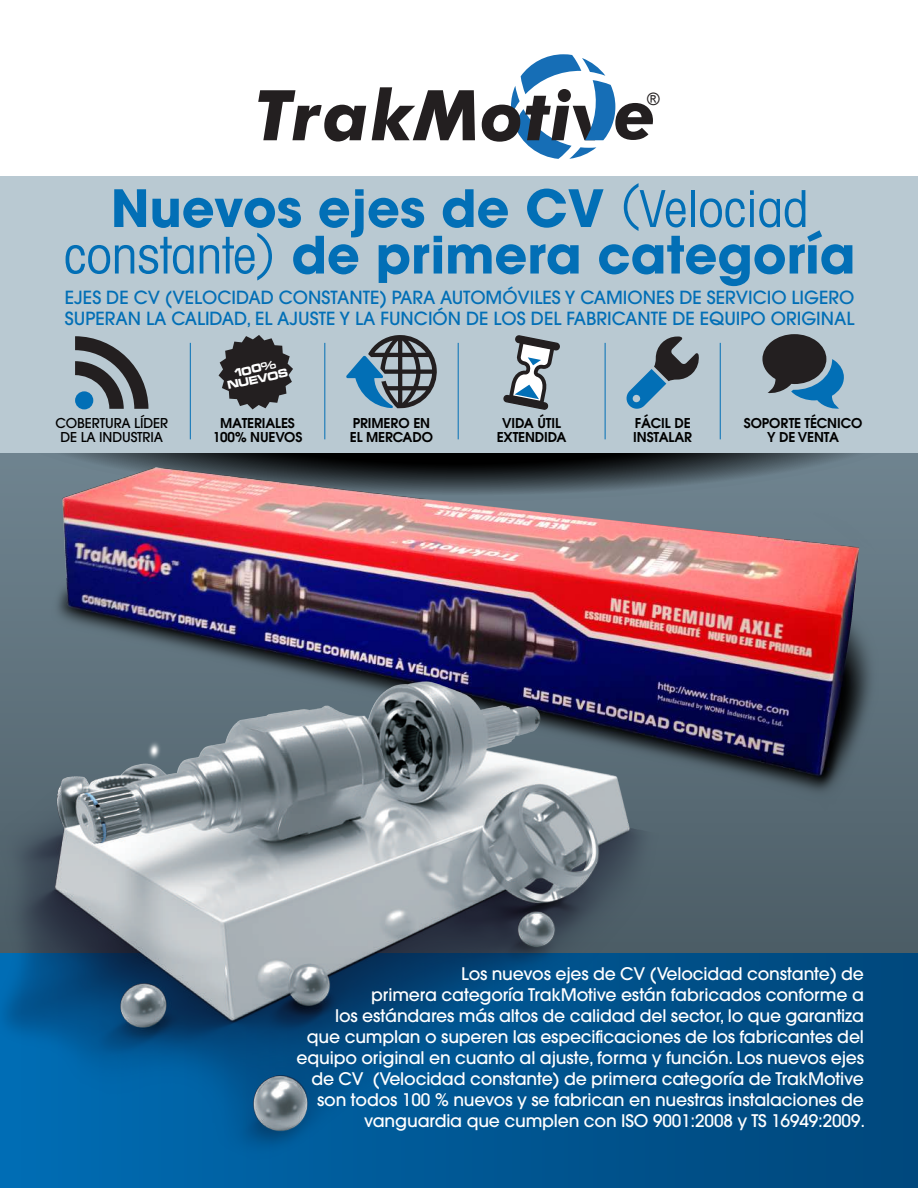
<style>
.page{position:relative;width:918px;height:1188px;background:#fff}
.page>*{position:absolute;margin:0;border:0;box-sizing:border-box;transform-origin:0 0}
.t1{font:700 51px/46.5px "Avant Garde";color:#026fb6;text-align:center}
.t2{font:500 18px/21px "Avant Garde";color:#026fb6}
.t3{font:500 17.25px/21px "Avant Garde";letter-spacing:-.01em;color:#fff;text-align:right}
.t4{font:17.1px "Arial";color:#231f20}
.t5{font:600 13.5px/13.5px "Avant Garde";letter-spacing:-.01em;color:#000;text-align:center}
.t6{font:500 13.5px/13.5px "Avant Garde";letter-spacing:-.01em;color:#000;text-align:center}
.t7{font:12px/10.5px "Microgramma D Bold Exte";color:#fff;text-align:center;scale:.92 1}
.s1{font-weight:400;font-stretch:condensed}
</style>
<div class="page">
<svg style="left:0;top:453px;width:918px;height:500px;background:#556771"></svg>
<div style="left:0;top:176px;width:918px;height:277px;background:#b9c9d2"></div>
<img style="left:34px;top:453px;width:876px;height:371px">
<div style="left:0;top:953px;width:918px;height:235px;background:#004c82"></div>
<img style="left:0;top:652px;width:672px;height:536px">
<svg style="left:258px;top:90px;width:108px;height:52px"></svg>
<svg style="left:372px;top:87px;width:103px;height:53px"></svg>
<svg style="left:482px;top:54px;width:171px;height:105px"></svg>
<svg style="left:762px;top:334px;width:82px;height:75px"></svg>
<svg style="left:346px;top:335px;width:91px;height:73px"></svg>
<svg style="left:626px;top:336px;width:73px;height:73px"></svg>
<svg style="left:219px;top:335px;width:74px;height:74px"></svg>
<svg style="left:75px;top:336px;width:73px;height:73px"></svg>
<svg style="left:503px;top:335px;width:57px;height:74px"></svg>
<hr style="left:190px;top:343px;width:1px;height:96px;background:#026fb6">
<hr style="left:324px;top:343px;width:1px;height:96px;background:#026fb6">
<hr style="left:458px;top:343px;width:1px;height:96px;background:#026fb6">
<hr style="left:605px;top:343px;width:1px;height:96px;background:#026fb6">
<hr style="left:720px;top:343px;width:1px;height:96px;background:#026fb6">
<p class="t4" style="left:647px;top:88px;width:14px">®</p>
<h1 class="t1" style="left:64px;top:185px;width:793px">Nuevos ejes de CV <span class="s1">(Velociad constante)</span> de primera categoría</h1>
<p class="t2" style="left:65px;top:286px;width:791px">EJES DE CV (VELOCIDAD CONSTANTE) PARA AUTOMÓVILES Y CAMIONES DE SERVICIO LIGERO<br>SUPERAN LA CALIDAD, EL AJUSTE Y LA FUNCIÓN DE LOS DEL FABRICANTE DE EQUIPO ORIGINAL</p>
<p class="t7" style="left:224px;top:370px;width:68px;rotate:-12deg">100%<br>NUEVOS</p>
<p class="t6" style="left:55px;top:417px;width:114px">COBERTURA LÍDER<br>DE LA INDUSTRIA</p>
<p class="t5" style="left:497px;top:416px;width:71px">VIDA ÚTIL<br>EXTENDIDA</p>
<p class="t5" style="left:350px;top:416px;width:85px;text-align:left">PRIMERO EN<br>EL MERCADO</p>
<p class="t5" style="left:633px;top:416px;width:60px;text-align:left">FÁCIL DE<br>INSTALAR</p>
<p class="t5" style="left:213px;top:416px;width:91px">MATERIALES<br>100% NUEVOS</p>
<p class="t5" style="left:744px;top:416px;width:120px">SOPORTE TÉCNICO<br>Y DE VENTA</p>
<p class="t3" style="left:297px;top:964px;width:570px">Los nuevos ejes de CV (Velocidad constante) de<br>primera categoría TrakMotive están fabricados conforme a<br>los estándares más altos de calidad del sector, lo que garantiza<br>que cumplan o superen las especificaciones de los fabricantes del equipo original en cuanto al ajuste, forma y función. Los nuevos ejes de CV (Velocidad constante) de primera categoría de TrakMotive son todos 100 % nuevos y se fabrican en nuestras instalaciones de vanguardia que cumplen con ISO 9001:2008 y TS 16949:2009.</p>
</div>
